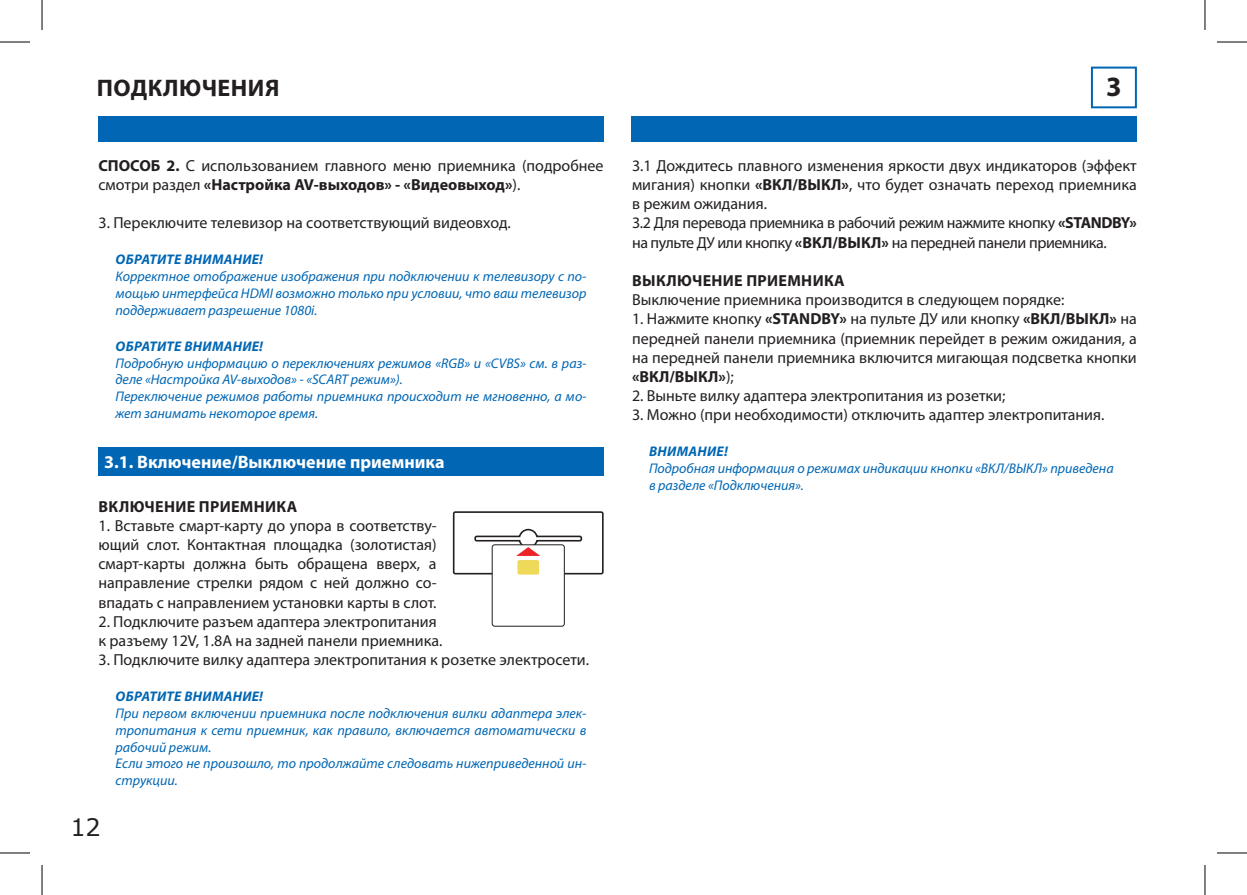
<style>
.page{position:relative;width:1247px;height:895px;background:#fff}
.page>*{position:absolute;margin:0;border:0;box-sizing:border-box;transform-origin:0 0}
.t1{font:700 28px "Myriad Pro";color:#231f20}
.t2{font:700 24px "Myriad Pro";letter-spacing:.02em;color:#231f20}
.t3{font:24px "Verdana";color:#231f20}
.t4{font:700 18px "Myriad Pro";color:#fff}
.t5{font:16px/19.2px "Myriad Pro";color:#231f20}
.t6{font:700 16px "Myriad Pro";letter-spacing:.02em;color:#231f20}
.t7{font:italic 14px/16.8px "Myriad Pro";color:#0166b3}
.t8{font:italic 700 14px "Myriad Pro";letter-spacing:.02em;color:#0166b3}
.s1{font-weight:700}
</style>
<div class="page">
<div style="left:631px;top:116px;width:505px;height:26px;background:#0166b3"></div>
<div style="left:98px;top:116px;width:505px;height:26px;background:#0166b3"></div>
<div style="left:98px;top:447px;width:505px;height:29px;background:#0166b3"></div>
<div style="left:1090px;top:67px;width:46px;height:41px;border:2px solid #0166b3"></div>
<div style="left:453px;top:511px;width:150px;height:63px;border:2px solid #231f20;border-radius:2px"></div>
<div style="left:491px;top:544px;width:73px;height:82px;border:1px solid #201d1e;border-radius:3px"></div>
<svg style="left:473px;top:528px;width:110px;height:46px"></svg>
<hr style="left:0;top:42px;width:30px;height:1px;background:#000">
<hr style="left:1216px;top:42px;width:30px;height:1px;background:#000">
<hr style="left:0;top:852px;width:30px;height:1px;background:#000">
<hr style="left:1216px;top:852px;width:30px;height:1px;background:#000">
<hr style="left:42px;top:0;width:1px;height:30px;background:#000">
<hr style="left:42px;top:865px;width:1px;height:30px;background:#000">
<hr style="left:1204px;top:0;width:1px;height:30px;background:#000">
<hr style="left:1204px;top:865px;width:1px;height:30px;background:#000">
<h2 class="t2" style="left:97px;top:73px;width:137px">ПОДКЛЮЧЕНИ</h2>
<h2 class="t2" style="left:265px;top:73px;width:16px">Я</h2>
<p class="t5" style="left:98px;top:155px;width:506px;text-indent:52px"><span class="s1">Б 2.</span> С использованием главного меню приемника (подробнее смотри раздел <span class="s1">«Настройка AV-выходов» - «Видеовыход»</span>).</p>
<p class="t5" style="left:98px;top:213px;width:414px">3. Переключите телевизор на соответствующий видеовход.</p>
<p class="t8" style="left:116px;top:250px;width:149px">ОБРАТИТЕ ВНИМАНИЕ!</p>
<p class="t7" style="left:115px;top:268px;width:472px;text-align:justify">Корректное отображение изображения при подключении к телевизору с по&shy;мощью интерфейса HDMI возможно только при условии, что ваш телевизор поддерживает разрешение 1080i.</p>
<p class="t8" style="left:116px;top:337px;width:149px">ОБРАТИТЕ ВНИМАНИЕ!</p>
<p class="t7" style="left:115px;top:354px;width:472px">Подробную информацию о переключениях режимов «RGB» и «CVBS» см. в раз&shy;деле «Настройка AV-выходов» - «SCART режим»).<br>Переключение режимов работы приемника происходит не мгновенно, а мо&shy;жет занимать некоторое время.</p>
<p class="t6" style="left:98px;top:155px;width:32px">СПОСО</p>
<p class="t4" style="left:104px;top:450px;width:342px">3.1. Включение/Выключение приемника</p>
<p class="t6" style="left:99px;top:496px;width:23px">Включ</p>
<p class="t6" style="left:155px;top:496px;width:143px">ение приемника</p>
<p class="t5" style="left:98px;top:515px;width:339px;text-align:justify">1. Вставьте смарт-карту до упора в соответству&shy;ющий слот. Контактная площадка (золотистая) смарт-карты должна быть обращена вверх, а направление стрелки рядом с ней должно со&shy;впадать с направлением установки карты в слот.</p>
<p class="t5" style="left:98px;top:611px;width:345px">2. Подключите разъем адаптера электропитания к разъему 12V, 1.8A на задней панели приемника.</p>
<p class="t5" style="left:98px;top:650px;width:492px">3. Подключите вилку адаптера электропитания к розетке электросети.</p>
<p class="t8" style="left:116px;top:687px;width:149px">ОБРАТИТЕ ВНИМАНИЕ!</p>
<p class="t7" style="left:115px;top:705px;width:472px">При первом включении приемника после подключения вилки адаптера элек&shy;тропитания к сети приемник, как правило, включается автоматически в рабочий режим.<br>Если этого не произошло, то продолжайте следовать нижеприведенной ин&shy;струкции.</p>
<h2 class="t3" style="left:70px;top:810px;width:32px">12</h2>
<h1 class="t1" style="left:1106px;top:69px;width:17px">3</h1>
<p class="t5" style="left:632px;top:155px;width:506px">3.1 Дождитесь плавного изменения яркости двух индикаторов (эффект мигания) кнопки <span class="s1">«ВКЛ/ВЫКЛ»</span>, что будет означать переход приемника в режим ожидания.<br>3.2 Для перевода приемника в рабочий режим нажмите кнопку <span class="s1">«STANDBY» </span>на пульте ДУ или кнопку <span class="s1">«ВКЛ/ВЫКЛ»</span> на передней панели приемника.</p>
<p class="t6" style="left:632px;top:270px;width:23px">Выключ</p>
<p class="t6" style="left:702px;top:270px;width:143px">ение приемника</p>
<p class="t5" style="left:632px;top:290px;width:434px">Выключение приемника производится в следующем порядке:</p>
<p class="t5" style="left:632px;top:309px;width:506px;text-align:justify">1. Нажмите кнопку <span class="s1">«STANDBY»</span> на пульте ДУ или кнопку <span class="s1">«ВКЛ/ВЫКЛ»</span> на передней панели приемника (приемник перейдет в режим ожидания, а на передней панели приемника включится мигающая подсветка кнопки <span class="s1">«ВКЛ/ВЫКЛ»</span>);</p>
<p class="t5" style="left:632px;top:386px;width:375px">2. Выньте вилку адаптера электропитания из розетки;</p>
<p class="t5" style="left:632px;top:405px;width:474px">3. Можно (при необходимости) отключить адаптер электропитания.</p>
<p class="t8" style="left:649px;top:442px;width:80px">ВНИМАНИЕ!</p>
<p class="t7" style="left:649px;top:460px;width:466px">Подробная информация о режимах индикации кнопки «ВКЛ/ВЫКЛ» приведена в разделе «Подключения».</p>
</div>
